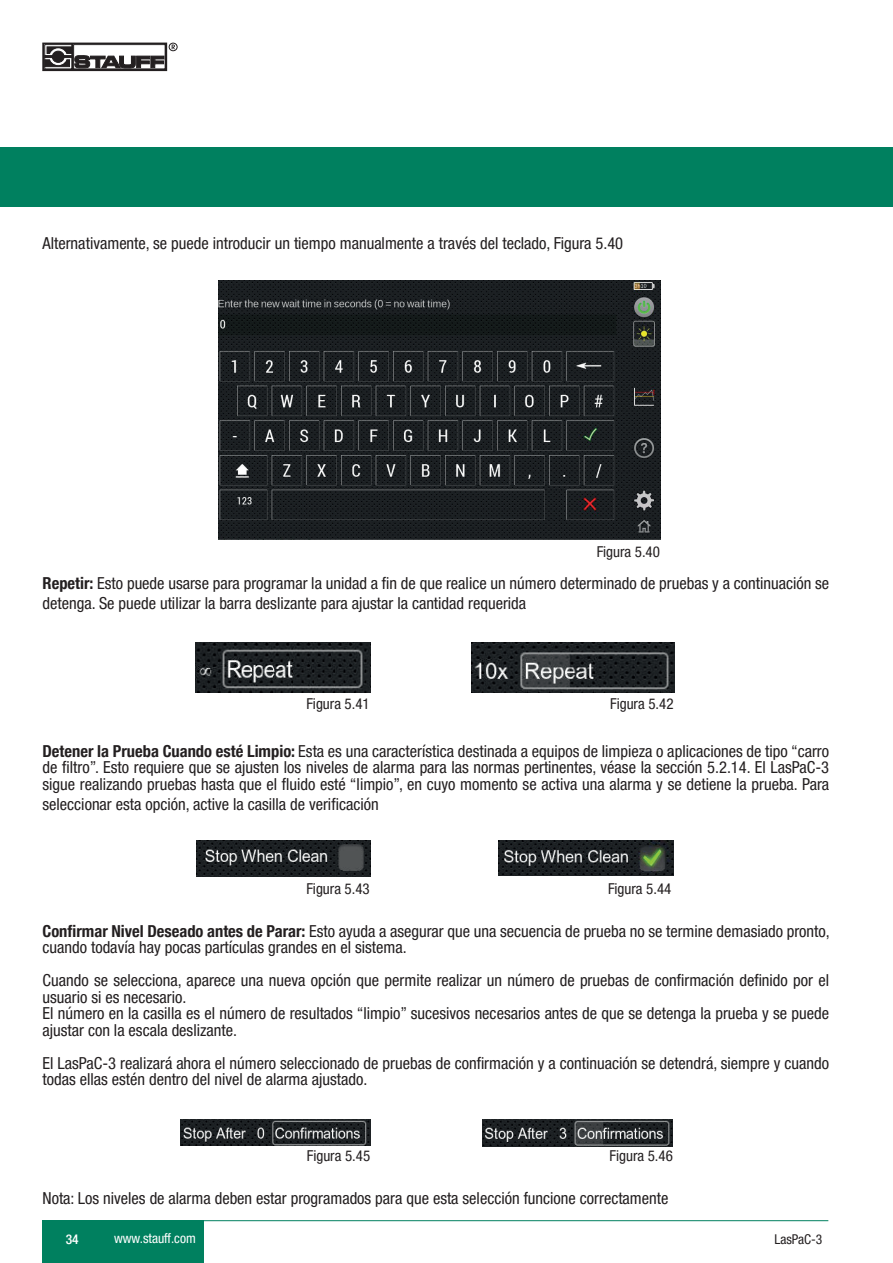
<style>
.page{position:relative;width:893px;height:1263px;background:#fff}
.page>*{position:absolute;margin:0;border:0;box-sizing:border-box;transform-origin:0 0}
.t1{font:condensed 16.5px/16.5px "Helvetica Neue LTW1 G";color:#231f20}
.t2{font:condensed 15px "Helvetica Neue LTW1 G";color:#231f20}
.t3{font:condensed 13.5px "Helvetica Neue LTW1 G";color:#fff}
.t4{font:condensed 13.5px "Helvetica Neue LTW1 G";color:#231f20}
.t5{font:500 condensed 13.5px "Helvetica Neue LTW1 G";color:#fff}
.s1{font-weight:700}
</style>
<div class="page">
<div style="left:43px;top:1220px;width:161px;height:43px;background:#00805f"></div>
<hr style="left:43px;top:1220px;width:785px;height:1px;background:#00805f">
<div style="left:43px;top:43px;width:124px;height:28px;border:1px solid #231f20"></div>
<svg style="left:47px;top:53px;width:23px;height:7px"></svg>
<div style="left:169px;top:43px;width:9px;height:8px;border:1px solid #231f20;border-radius:50%"></div>
<svg style="left:172px;top:45px;width:3px;height:4px"></svg>
<svg style="left:47px;top:47px;width:26px;height:6px"></svg>
<svg style="left:45px;top:60px;width:25px;height:7px"></svg>
<svg style="left:50px;top:49px;width:16px;height:16px"></svg>
<div style="left:50px;top:49px;width:17px;height:16px;border:1px solid #fff;border-radius:50%"></div>
<div style="left:52px;top:51px;width:12px;height:11px;background:#231f20;border-radius:50%"></div>
<div style="left:52px;top:51px;width:12px;height:11px;border:1px solid #231f20;border-radius:50%"></div>
<hr style="left:45px;top:56px;width:28px;height:2px;background:#231f20">
<svg style="left:75px;top:55px;width:89px;height:13px"></svg>
<img style="left:196px;top:642px;width:174px;height:50px">
<img style="left:472px;top:642px;width:203px;height:50px">
<img style="left:196px;top:840px;width:174px;height:36px">
<img style="left:499px;top:840px;width:174px;height:36px">
<div style="left:0;top:147px;width:893px;height:59px;background:#00805f"></div>
<img style="left:180px;top:1120px;width:190px;height:26px">
<img style="left:483px;top:1120px;width:190px;height:26px">
<img style="left:219px;top:280px;width:441px;height:259px">
<p class="t1" style="left:43px;top:235px;width:582px">Alternativamente, se puede introducir un tiempo manualmente a través del teclado, Figura 5.40</p>
<p class="t2" style="left:597px;top:543px;width:65px">Figura 5.40</p>
<p class="t1" style="left:43px;top:573px;width:788px;line-height:19.8px"><span class="s1">Repetir:</span> Esto puede usarse para programar la unidad a fin de que realice un número determinado de pruebas y a continuación se detenga. Se puede utilizar la barra deslizante para ajustar la cantidad requerida</p>
<p class="t2" style="left:307px;top:695px;width:65px">Figura 5.41</p>
<p class="t2" style="left:610px;top:695px;width:65px">Figura 5.42</p>
<p class="t1" style="left:43px;top:743px;width:788px;text-align:justify"><span class="s1">Detener la Prueba Cuando esté Limpio:</span> Esta es una característica destinada a equipos de limpieza o aplicaciones de tipo “carro de filtro”. Esto requiere que se ajusten los niveles de alarma para las normas pertinentes, véase la sección 5.2.14. El LasPaC-3 sigue realizando pruebas hasta que el fluido esté “limpio”, en cuyo momento se activa una alarma y se detiene la prueba. Para</p>
<p class="t1" style="left:43px;top:796px;width:338px">seleccionar esta opción, active la casilla de verificación</p>
<p class="t2" style="left:307px;top:880px;width:65px">Figura 5.43</p>
<p class="t2" style="left:608px;top:880px;width:65px">Figura 5.44</p>
<p class="t1" style="left:43px;top:923px;width:789px"><span class="s1">Confirmar Nivel Deseado antes de Parar:</span> Esto ayuda a asegurar que una secuencia de prueba no se termine demasiado pronto, cuando todavía hay pocas partículas grandes en el sistema.</p>
<p class="t1" style="left:43px;top:972px;width:788px">Cuando se selecciona, aparece una nueva opción que permite realizar un número de pruebas de confirmación definido por el usuario si es necesario.<br>El número en la casilla es el número de resultados “limpio” sucesivos necesarios antes de que se detenga la prueba y se puede ajustar con la escala deslizante.</p>
<p class="t1" style="left:43px;top:1055px;width:788px">El LasPaC-3 realizará ahora el número seleccionado de pruebas de confirmación y a continuación se detendrá, siempre y cuando todas ellas estén dentro del nivel de alarma ajustado.</p>
<p class="t2" style="left:307px;top:1146px;width:65px">Figura 5.45</p>
<p class="t2" style="left:610px;top:1146px;width:65px">Figura 5.46</p>
<p class="t1" style="left:43px;top:1190px;width:627px">Nota: Los niveles de alarma deben estar programados para que esta selección funcione correctamente</p>
<p class="t5" style="left:66px;top:1231px;width:14px">34</p>
<p class="t3" style="left:114px;top:1230px;width:83px">www.stauff.com</p>
<p class="t4" style="left:774px;top:1231px;width:49px">LasPaC-3</p>
</div>
